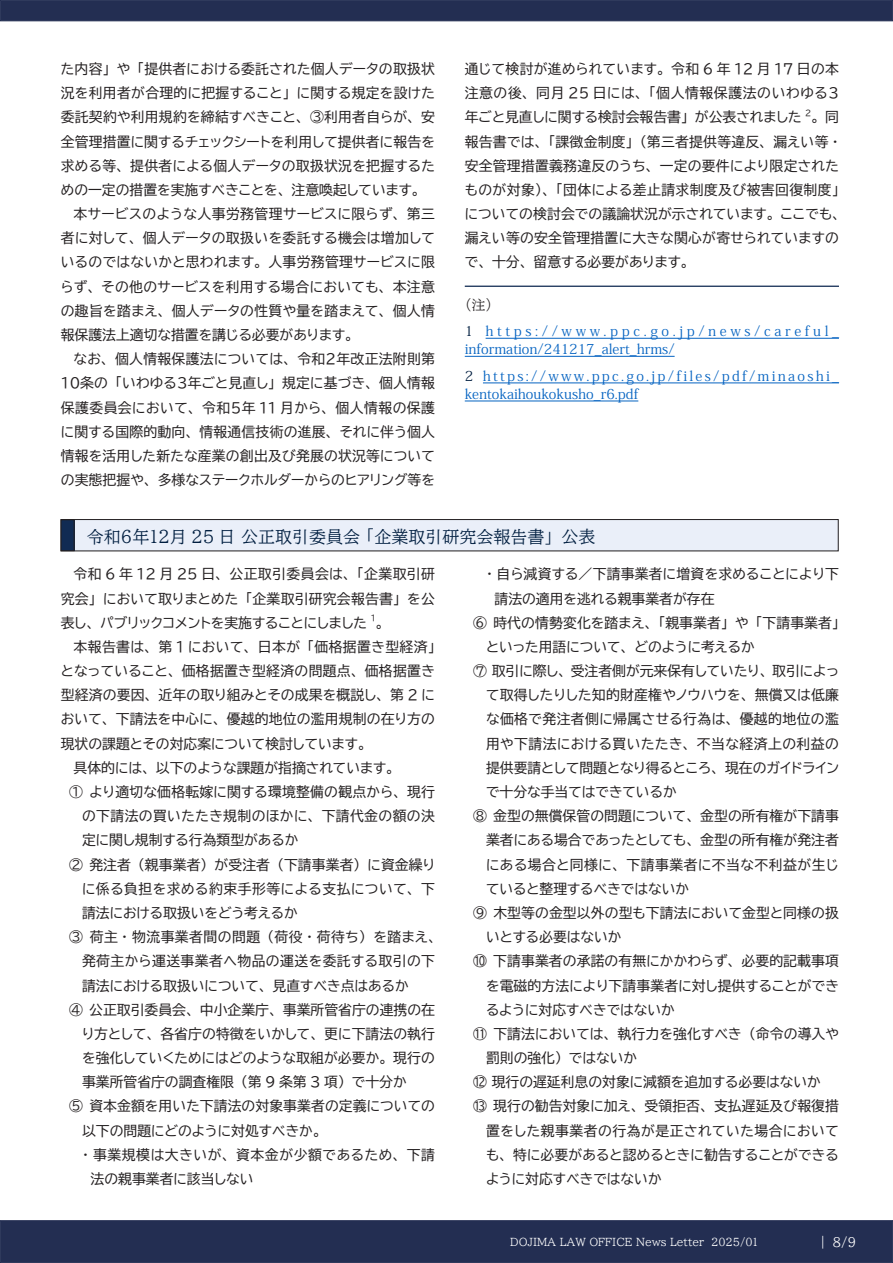
<style>
.page{position:relative;width:893px;height:1263px;background:#fff}
.page>*{position:absolute;margin:0;border:0;box-sizing:border-box;transform-origin:0 0}
.t1{font:16.95px "BIZUDP Mincho";color:#001e40}
.t2{font:13.8px/24.2px "BIZUDP Gothic";letter-spacing:.005em;color:#231f20;text-align:justify}
.t3{font:13.8px "BIZUDP Gothic";letter-spacing:.03em;color:#231f20}
.t4{font:13.8px "BIZUDP Gothic";letter-spacing:.035em;color:#231f20}
.t5{font:13.8px/18.1px "Koz Min Pr 6 N";letter-spacing:.165em;color:#0563c1}
.t6{font:13.8px/18.1px "Koz Min Pr 6 N";color:#0563c1}
.t7{font:13.8px "BIZUDP Gothic";letter-spacing:.04em;color:#231f20}
.t8{font:13.8px "BIZUDP Gothic";letter-spacing:.045em;color:#231f20}
.t9{font:13.8px "BIZUDP Mincho";color:#231f20}
.t10{font:12.75px "BIZUDP Mincho";color:#fff}
.t11{font:10.65px "BIZUDP Mincho";color:#fff}
.t12{font:8.1px "BIZUDP Gothic";color:#231f20}
.s1{color:#001e40}
</style>
<div class="page">
<div style="left:0;top:1220px;width:893px;height:43px;background:#232e52;border:1px solid #232e52"></div>
<div style="left:0;top:0;width:893px;height:21px;background:#232e52;border:1px solid #232e52"></div>
<hr style="left:486px;top:338px;width:353px;height:1px;background:#0563c1">
<hr style="left:465px;top:356px;width:210px;height:1px;background:#0563c1">
<hr style="left:483px;top:383px;width:356px;height:1px;background:#0563c1">
<hr style="left:465px;top:401px;width:173px;height:1px;background:#0563c1">
<hr style="left:465px;top:286px;width:374px;height:1px;background:#112b53">
<div style="left:61px;top:519px;width:777px;height:32px;background:#eaeff9"></div>
<div style="left:61px;top:519px;width:777px;height:32px;border:1px solid #231f20"></div>
<div style="left:61px;top:520px;width:13px;height:31px;background:#112b53"></div>
<div style="left:61px;top:520px;width:13px;height:31px;border:1px solid #231f20"></div>
<p class="t2" style="left:61px;top:57px;width:376px">た内容」や「提供者における委託された個人データの取扱状況を利用者が合理的に把握すること」に関する規定を設けた委託契約や利用規約を締結すべきこと、 ③利用者自らが、安全管理措置に関するチェックシートを利用して提供者に報告を求める等、提供者による個人データの取扱状況を把握するための一定の措置を実施すべきことを、注意喚起しています。</p>
<p class="t2" style="left:61px;top:202px;width:376px;text-indent:13px">本サービスのような人事労務管理サービスに限らず、第三者に対して、個人データの取扱いを委託する機会は増加しているのではないかと思われます。人事労務管理サービスに限らず、その他のサービスを利用する場合においても、本注意の趣旨を踏まえ、個人データの性質や量を踏まえて、個人情報保護法上適切な措置を講じる必要があります。</p>
<p class="t2" style="left:61px;top:347px;width:376px;text-indent:13px">なお、個人情報保護法については、令和２年改正法附則第１０条の「いわゆる３年ごと見直し」規定に基づき、個人情報保護委員会において、令和５年 11 月から、個人情報の保護に関する国際的動向、情報通信技術の進展、それに伴う個人情報を活用した新たな産業の創出及び発展の状況等についての実態把握や、多様なステークホルダーからのヒアリング等を</p>
<p class="t2" style="left:465px;top:57px;width:376px">通じて検討が進められています。令和 6 年 12 月 17 日の本注意の後、同月 25 日には、「個人情報保護法のいわゆる３年ごと見直しに関する検討会報告書」が公表されました</p>
<p class="t12" style="left:805px;top:108px;width:8px">2</p>
<p class="t2" style="left:465px;top:105px;width:377px;text-indent:347px">。同報告書では、「課徴金制度」（第三者提供等違反、漏えい等・安全管理措置義務違反のうち、一定の要件により限定されたものが対象）、「団体による差止請求制度及び被害回復制度」についての検討会での議論状況が示されています。ここでも、漏えい等の安全管理措置に大きな関心が寄せられていますので、十分、留意する必要があります。</p>
<p class="t9" style="left:465px;top:297px;width:29px">（注）</p>
<p class="t6" style="left:465px;top:322px;width:376px"><span class="s1">1</span> https://www.ppc.go.jp/news/careful_ information/241217_alert_hrms/</p>
<p class="t5" style="left:465px;top:367px;width:376px"><span class="s1">2</span> https://www.ppc.go.jp/files/pdf/minaoshi_ kentokaihoukokusho_r6.pdf</p>
<p class="t1" style="left:87px;top:528px;width:510px">令和６年１２月 25 日 公正取引委員会 「企業取引研究会報告書」公表</p>
<p class="t2" style="left:61px;top:562px;width:376px;text-indent:13px">令和 6 年 12 月 25 日、公正取引委員会は、「企業取引研究会」において取りまとめた「企業取引研究会報告書」を公表し、パブリックコメントを実施することにしました</p>
<p class="t2" style="left:486px;top:562px;width:354px">・自ら減資する／下請事業者に増資を求めることにより下</p>
<p class="t2" style="left:494px;top:586px;width:221px">請法の適用を逃れる親事業者が存在</p>
<p class="t2" style="left:473px;top:610px;width:367px">⑥ 時代の情勢変化を踏まえ、「親事業者」や「下請事業者」</p>
<p class="t2" style="left:486px;top:635px;width:270px">といった用語について、どのように考えるか</p>
<p class="t2" style="left:473px;top:659px;width:367px">⑦ 取引に際し、受注者側が元来保有していたり、取引によっ</p>
<p class="t2" style="left:486px;top:683px;width:354px">て取得したりした知的財産権やノウハウを、無償又は低廉</p>
<p class="t3" style="left:486px;top:712px;width:354px">な価格で発注者側に帰属させる行為は、優越的地位の濫</p>
<p class="t4" style="left:486px;top:736px;width:354px">用や下請法における買いたたき、不当な経済上の利益の</p>
<p class="t2" style="left:486px;top:755px;width:354px">提供要請として問題となり得るところ、現在のガイドライン</p>
<p class="t2" style="left:486px;top:780px;width:192px">で十分な手当てはできているか</p>
<p class="t2" style="left:473px;top:804px;width:367px">⑧ 金型の無償保管の問題について、金型の所有権が下請事</p>
<p class="t2" style="left:486px;top:828px;width:354px">業者にある場合であったとしても、金型の所有権が発注者</p>
<p class="t4" style="left:486px;top:857px;width:354px">にある場合と同様に、下請事業者に不当な不利益が生じ</p>
<p class="t2" style="left:486px;top:876px;width:205px">ていると整理するべきではないか</p>
<p class="t2" style="left:473px;top:901px;width:367px">⑨ 木型等の金型以外の型も下請法において金型と同様の扱</p>
<p class="t2" style="left:486px;top:925px;width:137px">いとする必要はないか</p>
<p class="t2" style="left:473px;top:949px;width:367px">⑩ 下請事業者の承諾の有無にかかわらず、必要的記載事項</p>
<p class="t2" style="left:486px;top:973px;width:354px">を電磁的方法により下請事業者に対し提供することができ</p>
<p class="t2" style="left:486px;top:997px;width:190px">るように対応すべきではないか</p>
<p class="t2" style="left:473px;top:1021px;width:367px">⑪ 下請法においては、執行力を強化すべき（命令の導入や</p>
<p class="t2" style="left:486px;top:1046px;width:153px">罰則の強化）ではないか</p>
<p class="t2" style="left:473px;top:1070px;width:349px">⑫ 現行の遅延利息の対象に減額を追加する必要はないか</p>
<p class="t2" style="left:473px;top:1094px;width:367px">⑬ 現行の勧告対象に加え、受領拒否、支払遅延及び報復措</p>
<p class="t4" style="left:486px;top:1123px;width:354px">置をした親事業者の行為が是正されていた場合において</p>
<p class="t2" style="left:486px;top:1142px;width:354px">も、特に必要があると認めるときに勧告することができる</p>
<p class="t2" style="left:486px;top:1167px;width:177px">ように対応すべきではないか</p>
<p class="t12" style="left:371px;top:614px;width:7px">1</p>
<p class="t2" style="left:376px;top:610px;width:10px">。</p>
<p class="t3" style="left:74px;top:640px;width:363px">本報告書は、第 1 において、日本が「価格据置き型経済」</p>
<p class="t2" style="left:61px;top:659px;width:376px">となっていること、価格据置き型経済の問題点、価格据置き</p>
<p class="t2" style="left:61px;top:683px;width:376px">型経済の要因、近年の取り組みとその成果を概説し、第 2 に</p>
<p class="t2" style="left:61px;top:707px;width:376px">おいて、下請法を中心に、優越的地位の濫用規制の在り方の</p>
<p class="t2" style="left:61px;top:731px;width:307px">現状の課題とその対応案について検討しています。</p>
<p class="t2" style="left:74px;top:755px;width:323px">具体的には、以下のような課題が指摘されています。</p>
<p class="t2" style="left:69px;top:780px;width:367px">① より適切な価格転嫁に関する環境整備の観点から、現行</p>
<p class="t3" style="left:82px;top:809px;width:354px">の下請法の買いたたき規制のほかに、下請代金の額の決</p>
<p class="t2" style="left:82px;top:828px;width:218px">定に関し規制する行為類型があるか</p>
<p class="t2" style="left:69px;top:852px;width:367px">② 発注者（親事業者）が受注者（下請事業者）に資金繰り</p>
<p class="t7" style="left:82px;top:882px;width:354px">に係る負担を求める約束手形等による支払について、下</p>
<p class="t2" style="left:82px;top:901px;width:217px">請法における取扱いをどう考えるか</p>
<p class="t4" style="left:69px;top:930px;width:369px">③ 荷主・物流事業者間の問題（荷役・荷待ち）を踏まえ、</p>
<p class="t3" style="left:82px;top:954px;width:355px">発荷主から運送事業者へ物品の運送を委託する取引の下</p>
<p class="t2" style="left:82px;top:973px;width:328px">請法における取扱いについて、見直すべき点はあるか</p>
<p class="t2" style="left:69px;top:997px;width:367px">④ 公正取引委員会、中小企業庁、事業所管省庁の連携の在</p>
<p class="t2" style="left:82px;top:1021px;width:354px">り方として、各省庁の特徴をいかして、更に下請法の執行</p>
<p class="t2" style="left:82px;top:1046px;width:354px">を強化していくためにはどのような取組が必要か。現行の</p>
<p class="t2" style="left:82px;top:1070px;width:326px">事業所管省庁の調査権限（第 9 条第 3 項）で十分か</p>
<p class="t2" style="left:69px;top:1094px;width:367px">⑤ 資本金額を用いた下請法の対象事業者の定義についての</p>
<p class="t2" style="left:82px;top:1118px;width:241px">以下の問題にどのように対処すべきか。</p>
<p class="t8" style="left:82px;top:1148px;width:355px">・事業規模は大きいが、資本金が少額であるため、下請</p>
<p class="t2" style="left:91px;top:1167px;width:165px">法の親事業者に該当しない</p>
<p class="t11" style="left:510px;top:1236px;width:249px">DOJIMA LAW OFFICE News Letter 2025/01</p>
<p class="t10" style="left:816px;top:1235px;width:41px">｜ 8/9</p>
</div>
